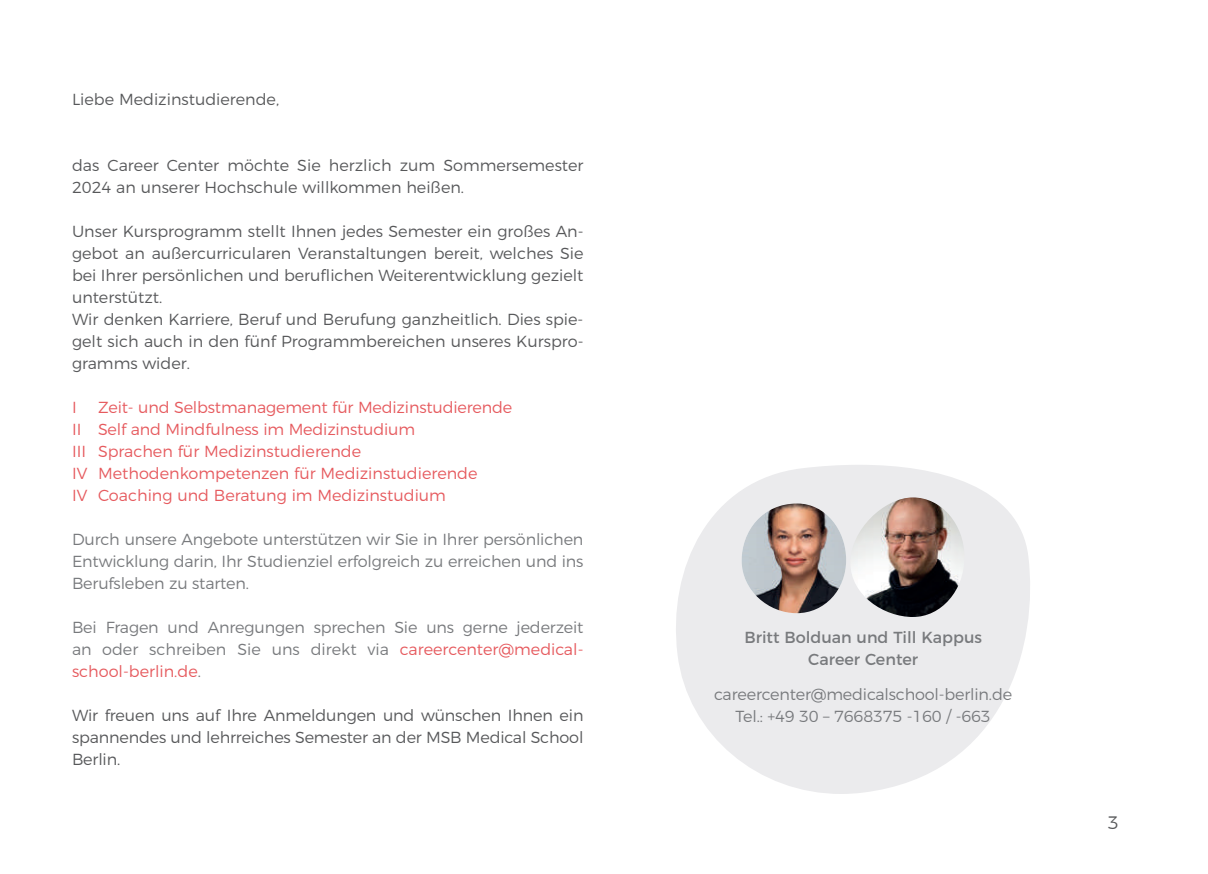
<style>
.page{position:relative;width:1208px;height:874px;background:#fff}
.page>*{position:absolute;margin:0;border:0;box-sizing:border-box;transform-origin:0 0}
.t1{font:300 18px "Montserrat";color:#57585a}
.t2{font:300 16px/22px "Montserrat";color:#57585a}
.t3{font:300 16px/22px "Montserrat";letter-spacing:-.01em;color:#787a7d;text-align:justify}
.t4{font:300 16px/22px "Montserrat";color:#e65a5e}
.t5{font:16px/22px "Montserrat";color:#787a7d;text-align:center}
.s1{color:#e65a5e}
</style>
<div class="page">
<svg style="left:676px;top:465px;width:354px;height:328px;fill:#ebebed"></svg>
<img style="left:850px;top:497px;width:114px;height:119px">
<img style="left:741px;top:503px;width:105px;height:110px">
<p class="t2" style="left:72px;top:86px;width:209px">Liebe Medizinstudierende,</p>
<p class="t2" style="left:72px;top:152px;width:513px">das Career Center möchte Sie herzlich zum Sommersemester<br>2024 an unserer Hochschule willkommen heißen.</p>
<p class="t2" style="left:72px;top:218px;width:513px">Unser Kursprogramm stellt Ihnen jedes Semester ein großes An&shy;gebot an außercurricularen Veranstaltungen bereit, welches Sie bei Ihrer persönlichen und beruflichen Weiterentwicklung gezielt unterstützt.<br>Wir denken Karriere, Beruf und Berufung ganzheitlich. Dies spie&shy;gelt sich auch in den fünf Programmbereichen unseres Kurspro&shy;gramms wider.</p>
<p class="t4" style="left:72px;top:394px;width:6px">I</p>
<p class="t4" style="left:72px;top:394px;width:442px;text-indent:26px">Zeit- und Selbstmanagement für Medizinstudierende II Self and Mindfulness im Medizinstudium<br>III Sprachen für Medizinstudierende<br>IV Methodenkompetenzen für Medizinstudierende<br>IV Coaching und Beratung im Medizinstudium</p>
<p class="t3" style="left:72px;top:526px;width:513px">Durch unsere Angebote unterstützen wir Sie in Ihrer persönlichen Entwicklung darin, Ihr Studienziel erfolgreich zu erreichen und ins Berufsleben zu starten.</p>
<p class="t3" style="left:72px;top:614px;width:513px">Bei Fragen und Anregungen sprechen Sie uns gerne jederzeit an oder schreiben Sie uns direkt via <span class="s1">careercenter@medical&shy;school-berlin.de</span>.</p>
<p class="t2" style="left:72px;top:702px;width:513px;text-align:justify">Wir freuen uns auf Ihre Anmeldungen und wünschen Ihnen ein spannendes und lehrreiches Semester an der MSB Medical School Berlin.</p>
<p class="t5" style="left:744px;top:625px;width:239px">Britt Bolduan und Till Kappus<br>Career Center</p>
<p class="t3" style="left:714px;top:681px;width:299px;text-align:center">careercenter@medicalschool-berlin.de<br>Tel.: +49 30 – 7668375 -160 / -663</p>
<p class="t1" style="left:1107px;top:808px;width:13px">3</p>
</div>
